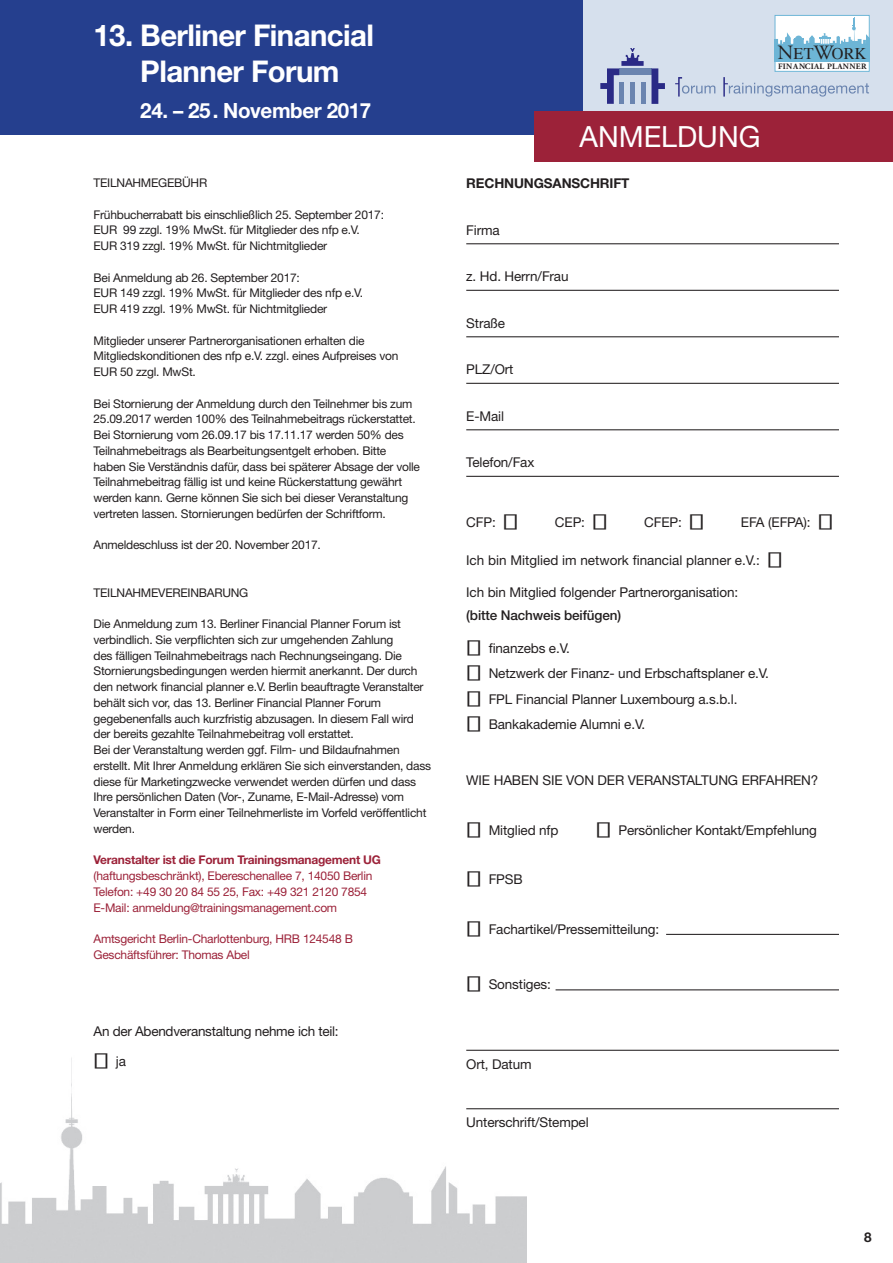
<style>
.page{position:relative;width:893px;height:1263px;background:#fff}
.page>*{position:absolute;margin:0;border:0;box-sizing:border-box;transform-origin:0 0}
.t1{font:700 30px/36px "Helvetica Neue LT Std";letter-spacing:-.02em;color:#fff;text-align:center}
.t2{font:29.25px "Helvetica Neue LT Std";color:#fff}
.t3{font:700 21px "Helvetica Neue LT Std";letter-spacing:-.02em;color:#fff}
.t4{font:16.2px "Times";color:#231f20}
.t5{font:13.5px/25.5px "Helvetica Neue LT Std";letter-spacing:-.01em;color:#231f20}
.t6{font:500 13.5px "Helvetica Neue LT Std";letter-spacing:-.01em;color:#231f20}
.t7{font:700 13.5px "Helvetica Neue LT Std";letter-spacing:-.01em;color:#231f20}
.t8{font:12px/15.8px "Helvetica Neue LT Std";letter-spacing:-.02em;color:#231f20}
.t9{font:12px/15.8px "Helvetica Neue LT Std";letter-spacing:-.02em;color:#9c2239}
.t10{font:700 12px "Helvetica Neue LT Std";letter-spacing:-.02em;color:#9c2239}
.t11{font:700 8.25px "Adobe Garamond Pro";letter-spacing:.04em;color:#231f20}
.s1{font-family:"Adobe Garamond Pro";font-size:20.25px}
</style>
<div class="page">
<div style="left:583px;top:0;width:310px;height:130px;background:#d6e0ed"></div>
<div style="left:0;top:0;width:583px;height:135px;background:#253f8e"></div>
<div style="left:534px;top:112px;width:359px;height:50px;background:#9c2239"></div>
<div style="left:619px;top:68px;width:33px;height:7px;background:#6b85b0"></div>
<hr style="left:641px;top:82px;width:4px;height:22px;background:#6b85b0">
<svg style="left:600px;top:48px;width:44px;height:56px"></svg>
<svg style="left:651px;top:68px;width:14px;height:36px"></svg>
<svg style="left:675px;top:77px;width:40px;height:20px"></svg>
<svg style="left:723px;top:77px;width:146px;height:20px"></svg>
<img style="left:0;top:1049px;width:511px;height:214px">
<hr style="left:466px;top:243px;width:373px;height:1px;background:#231f20">
<hr style="left:466px;top:290px;width:373px;height:1px;background:#231f20">
<hr style="left:466px;top:336px;width:373px;height:1px;background:#231f20">
<hr style="left:466px;top:383px;width:373px;height:1px;background:#231f20">
<hr style="left:466px;top:429px;width:373px;height:1px;background:#231f20">
<hr style="left:466px;top:476px;width:373px;height:1px;background:#231f20">
<hr style="left:666px;top:934px;width:173px;height:1px;background:#231f20">
<hr style="left:556px;top:989px;width:283px;height:1px;background:#231f20">
<hr style="left:466px;top:1050px;width:373px;height:1px;background:#231f20">
<hr style="left:466px;top:1108px;width:373px;height:1px;background:#231f20">
<div style="left:775px;top:15px;width:94px;height:56px;background:#fff"></div>
<img style="left:777px;top:32px;width:91px;height:29px">
<svg style="left:785px;top:34px;width:18px;height:11px"></svg>
<svg style="left:866px;top:35px;width:2px;height:10px"></svg>
<svg style="left:809px;top:34px;width:21px;height:9px"></svg>
<div style="left:775px;top:15px;width:95px;height:57px;border:1px solid #6db5d6"></div>
<svg style="left:852px;top:17px;width:5px;height:25px"></svg>
<svg style="left:95px;top:1053px;width:13px;height:16px"></svg>
<h1 class="t1" style="left:94px;top:17px;width:282px">13. Berliner Financial<br>Planner Forum</h1>
<h3 class="t3" style="left:140px;top:97px;width:232px">24. – 25 . November 2017</h3>
<p class="t8" style="left:94px;top:175px;width:115px">TEILNAHMEGEBÜHR</p>
<p class="t8" style="left:94px;top:206px;width:292px">Frühbucherrabatt bis einschließlich 25. September 2017:<br>EUR 99 zzgl. 19% MwSt. für Mitglieder des nfp e.V.<br>EUR 319 zzgl. 19% MwSt. für Nichtmitglieder</p>
<p class="t8" style="left:94px;top:269px;width:271px">Bei Anmeldung ab 26. September 2017:<br>EUR 149 zzgl. 19% MwSt. für Mitglieder des nfp e.V.<br>EUR 419 zzgl. 19% MwSt. für Nichtmitglieder</p>
<p class="t8" style="left:94px;top:332px;width:306px">Mitglieder unserer Partnerorganisationen erhalten die<br>Mitgliedskonditionen des nfp e.V. zzgl. eines Aufpreises von<br>EUR 50 zzgl. MwSt.</p>
<p class="t8" style="left:94px;top:395px;width:328px">Bei Stornierung der Anmeldung durch den Teilnehmer bis zum 25.09.2017 werden 100% des Teilnahmebeitrags rückerstattet.<br>Bei Stornierung vom 26.09.17 bis 17.11.17 werden 50% des Teilnahmebeitrags als Bearbeitungsentgelt erhoben. Bitte haben Sie Verständnis dafür, dass bei späterer Absage der volle Teilnahmebeitrag fällig ist und keine Rückerstattung gewährt werden kann. Gerne können Sie sich bei dieser Veranstaltung vertreten lassen. Stornierungen bedürfen der Schriftform.</p>
<p class="t8" style="left:94px;top:537px;width:229px">Anmeldeschluss ist der 20. November 2017.</p>
<p class="t8" style="left:94px;top:584px;width:156px">TEILNAHMEVEREINBARUNG</p>
<p class="t8" style="left:94px;top:616px;width:339px">Die Anmeldung zum 13. Berliner Financial Planner Forum ist verbindlich. Sie verpflichten sich zur umgehenden Zahlung<br>des fälligen Teilnahmebeitrags nach Rechnungseingang. Die Stornierungsbedingungen werden hiermit anerkannt. Der durch den network financial planner e.V. Berlin beauftragte Veranstalter behält sich vor, das 13. Berliner Financial Planner Forum gegebenenfalls auch kurzfristig abzusagen. In diesem Fall wird der bereits gezahlte Teilnahmebeitrag voll erstattet.<br>Bei der Veranstaltung werden ggf. Film- und Bildaufnahmen erstellt. Mit Ihrer Anmeldung erklären Sie sich einverstanden, dass diese für Marketingzwecke verwendet werden dürfen und dass Ihre persönlichen Daten (Vor-, Zuname, E-Mail-Adresse) vom Veranstalter in Form einer Teilnehmerliste im Vorfeld veröffentlicht werden.</p>
<p class="t10" style="left:94px;top:853px;width:289px">Veranstalter ist die Forum Trainingsmanagement UG</p>
<p class="t9" style="left:94px;top:868px;width:280px">(haftungsbeschränkt), Ebereschenallee 7, 14050 Berlin<br>Telefon: +49 30 20 84 55 25, Fax: +49 321 2120 7854<br>E-Mail: anmeldung@trainingsmanagement.com</p>
<p class="t9" style="left:94px;top:931px;width:261px">Amtsgericht Berlin-Charlottenburg, HRB 124548 B<br>Geschäftsführer: Thomas Abel</p>
<p class="t5" style="left:94px;top:1018px;width:247px">An der Abendveranstaltung nehme ich teil:</p>
<p class="t5" style="left:116px;top:1048px;width:11px">ja</p>
<h3 class="t4" style="left:777px;top:39px;width:90px"><span class="s1">N</span>ET<span class="s1">W</span>ORK</h3>
<p class="t11" style="left:778px;top:61px;width:90px">FINANCIAL PLANNER</p>
<h2 class="t2" style="left:579px;top:119px;width:182px">ANMELDUNG</h2>
<p class="t7" style="left:466px;top:175px;width:165px">RECHNUNGSANSCHRIFT</p>
<p class="t5" style="left:466px;top:217px;width:35px">Firma</p>
<p class="t5" style="left:466px;top:264px;width:104px">z. Hd. Herrn/Frau</p>
<p class="t5" style="left:466px;top:310px;width:40px">Straße</p>
<p class="t5" style="left:466px;top:356px;width:49px">PLZ/Ort</p>
<p class="t5" style="left:466px;top:403px;width:39px">E-Mail</p>
<p class="t5" style="left:466px;top:449px;width:70px">Telefon/Fax</p>
<p class="t5" style="left:466px;top:509px;width:31px">CFP:</p>
<p class="t5" style="left:555px;top:510px;width:32px">CEP:</p>
<p class="t5" style="left:644px;top:510px;width:39px">CFEP:</p>
<p class="t5" style="left:741px;top:510px;width:71px">EFA (EFPA):</p>
<p class="t5" style="left:466px;top:547px;width:295px">Ich bin Mitglied im network financial planner e.V.:</p>
<p class="t5" style="left:466px;top:579px;width:273px">Ich bin Mitglied folgender Partnerorganisation:</p>
<p class="t6" style="left:466px;top:607px;width:156px">(bitte Nachweis beifügen)</p>
<p class="t5" style="left:489px;top:635px;width:282px">finanzebs e.V.<br>Netzwerk der Finanz- und Erbschaftsplaner e.V.<br>FPL Financial Planner Luxembourg a.s.b.l.<br>Bankakademie Alumni e.V.</p>
<p class="t5" style="left:466px;top:768px;width:354px">WIE HABEN SIE VON DER VERANSTALTUNG ERFAHREN?</p>
<p class="t5" style="left:489px;top:817px;width:71px">Mitglied nfp</p>
<p class="t5" style="left:618px;top:817px;width:200px">Persönlicher Kontakt/Empfehlung</p>
<p class="t5" style="left:489px;top:867px;width:36px">FPSB</p>
<p class="t5" style="left:489px;top:916px;width:172px">Fachartikel/Pressemitteilung:</p>
<p class="t5" style="left:489px;top:972px;width:64px">Sonstiges:</p>
<p class="t5" style="left:466px;top:1051px;width:67px">Ort, Datum</p>
<p class="t5" style="left:466px;top:1110px;width:124px">Unterschrift/Stempel</p>
<p class="t7" style="left:864px;top:1229px;width:9px">8</p>
</div>
